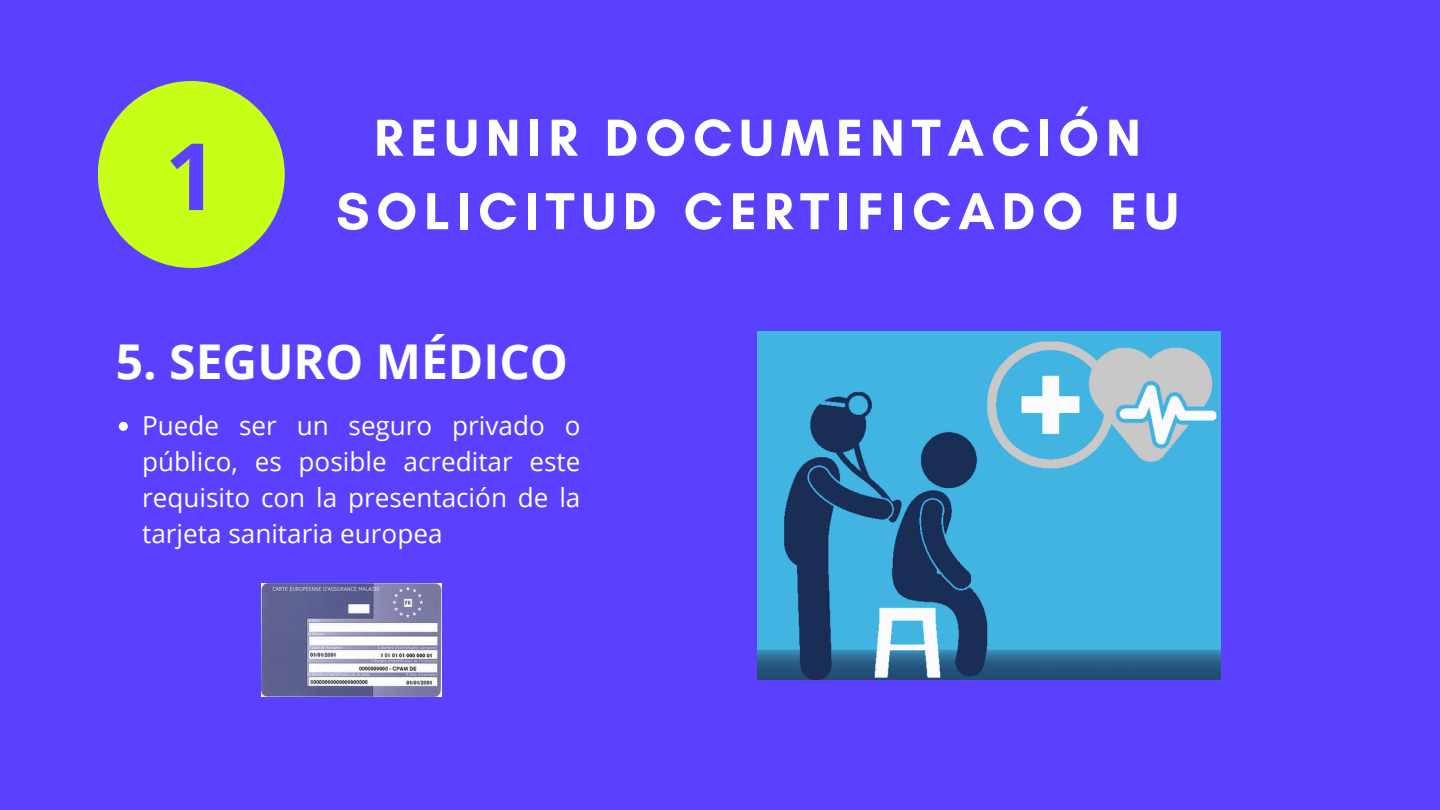
<style>
.page{position:relative;width:1440px;height:810px;background:#5941ff}
.page>*{position:absolute;margin:0;border:0;box-sizing:border-box;transform-origin:0 0}
.t1{font:700 93px "Open Sans";color:#5941ff}
.t2{font:700 53px/73.5px "Glacial Indifference";letter-spacing:.13em;color:#fff;text-align:center}
.t3{font:700 48px "Open Sans";color:#fff}
.t4{font:26.1px/36px "Open Sans";color:#fff;text-align:justify}
</style>
<div class="page">
<div style="left:98px;top:81px;width:187px;height:187px;background:#c8ff16;border-radius:50%"></div>
<img style="left:757px;top:332px;width:463px;height:347px">
<img style="left:262px;top:584px;width:180px;height:112px">
<svg style="left:119px;top:422px;width:9px;height:9px"></svg>
<h1 class="t1" style="left:165px;top:111px;width:55px">1</h1>
<p class="t2" style="left:336px;top:100px;width:844px">REUNIR DOCUMENTACIÓN<br>SOLICITUD CERTIFICADO EU</p>
<p class="t3" style="left:116px;top:327px;width:454px">5. SEGURO MÉDICO</p>
<p class="t4" style="left:142px;top:407px;width:440px">Puede ser un seguro privado o público, es posible acreditar este requisito con la presentación de la tarjeta sanitaria europea</p>
</div>
